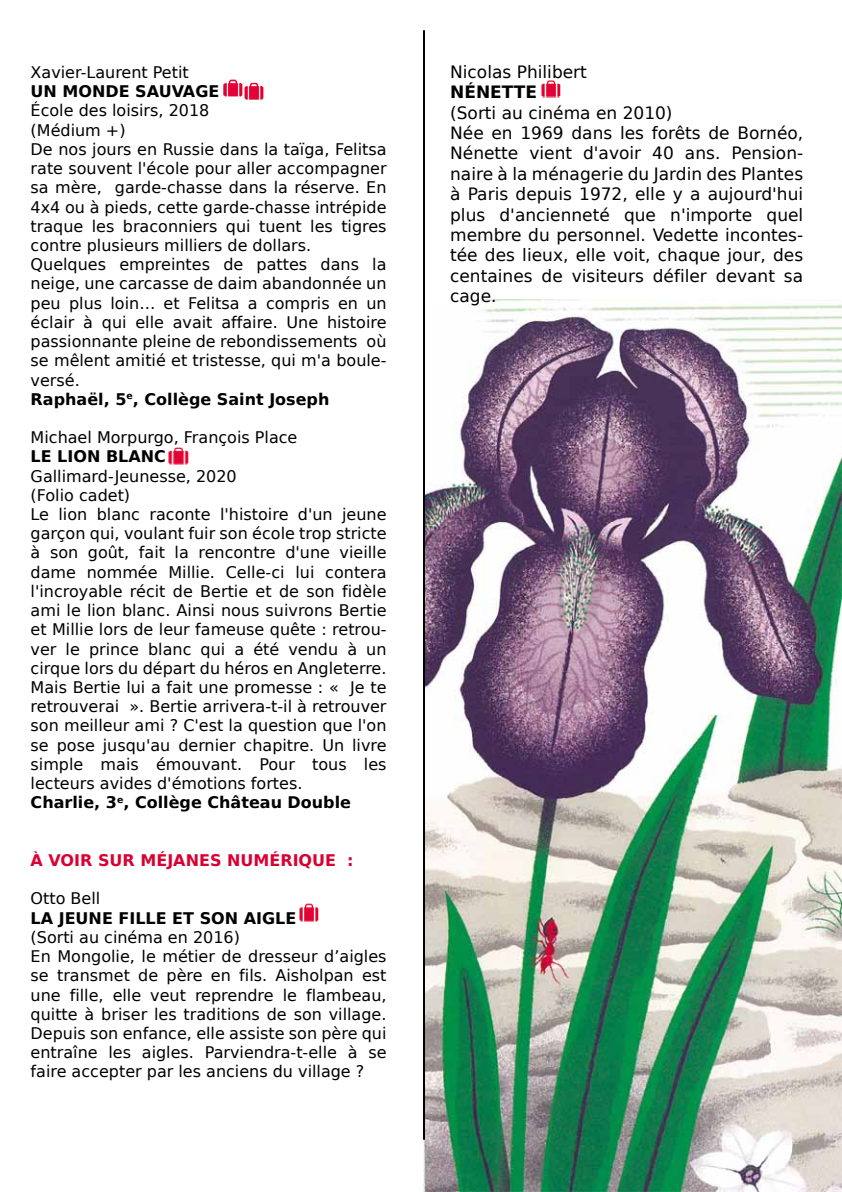
<style>
.page{position:relative;width:842px;height:1192px;background:#fff}
.page>*{position:absolute;margin:0;border:0;box-sizing:border-box;transform-origin:0 0}
.t1{font:17px/20.4px "Bitstream Vera Sans";color:#000}
.t2{font:16px/19.2px "Bitstream Vera Sans";color:#000}
.t3{font:700 16px "Bitstream Vera Sans";color:#d80132}
.s1{font-weight:700}
</style>
<div class="page">
<img style="left:423px;top:300px;width:419px;height:891px">
<img style="left:423px;top:31px;width:1px;height:1108px">
<img style="left:224px;top:80px;width:39px;height:20px">
<img style="left:169px;top:447px;width:19px;height:18px">
<img style="left:300px;top:903px;width:19px;height:18px">
<img style="left:541px;top:81px;width:20px;height:17px">
<p class="t2" style="left:31px;top:63px;width:357px">Xavier-Laurent Petit<br><span class="s1">UN MONDE SAUVAGE</span> **<br>École des loisirs, 2018<br>(Médium +)<br>De nos jours en Russie dans la taïga, Felitsa rate souvent l'école pour aller accompagner sa mère, garde-chasse dans la réserve. En 4x4 ou à pieds, cette garde-chasse intrépide traque les braconniers qui tuent les tigres contre plusieurs milliers de dollars.<br>Quelques empreintes de pattes dans la neige, une carcasse de daim abandonnée un peu plus loin… et Felitsa a compris en un éclair à qui elle avait affaire. Une histoire passionnante pleine de rebondissements où se mêlent amitié et tristesse, qui m'a boule&shy;versé.<br><span class="s1">Raphaël, 5</span><sup>e</sup><span class="s1">, Collège Saint Joseph</span></p>
<p class="t2" style="left:31px;top:428px;width:357px">Michael Morpurgo, François Place<br><span class="s1">LE LION BLANC</span> *<br>Gallimard-Jeunesse, 2020<br>(Folio cadet)<br>Le lion blanc raconte l'histoire d'un jeune garçon qui, voulant fuir son école trop stricte à son goût, fait la rencontre d'une vieille dame nommée Millie. Celle-ci lui contera l'incroyable récit de Bertie et de son fidèle ami le lion blanc. Ainsi nous suivrons Bertie et Millie lors de leur fameuse quête : retrou&shy;ver le prince blanc qui a été vendu à un cirque lors du départ du héros en Angleterre.<br>Mais Bertie lui a fait une promesse : « Je te retrouverai ». Bertie arrivera-t-il à retrouver son meilleur ami ? C'est la question que l'on se pose jusqu'au dernier chapitre. Un livre simple mais émouvant. Pour tous les lecteurs avides d'émotions fortes.<br><span class="s1">Charlie, 3</span><sup>e</sup><span class="s1">, Collège Château Double</span></p>
<p class="t3" style="left:31px;top:851px;width:325px">À VOIR SUR MÉJANES NUMÉRIQUE :</p>
<p class="t2" style="left:31px;top:889px;width:357px">Otto Bell<br><span class="s1">LA JEUNE FILLE ET SON AIGLE</span> *<br>(Sorti au cinéma en 2016)<br>En Mongolie, le métier de dresseur d’aigles se transmet de père en fils. Aisholpan est une fille, elle veut reprendre le flambeau, quitte à briser les traditions de son village.<br>Depuis son enfance, elle assiste son père qui entraîne les aigles. Parviendra-t-elle à se faire accepter par les anciens du village ?</p>
<p class="t1" style="left:450px;top:62px;width:355px">Nicolas Philibert<br><span class="s1">NÉNETTE</span> *<br>(Sorti au cinéma en 2010)<br>Née en 1969 dans les forêts de Bornéo,<br>Nénette vient d'avoir 40 ans. Pension&shy;naire à la ménagerie du Jardin des Plantes à Paris depuis 1972, elle y a aujourd'hui plus d'ancienneté que n'importe quel membre du personnel. Vedette incontes&shy;tée des lieux, elle voit, chaque jour, des centaines de visiteurs défiler devant sa cage.</p>
</div>
